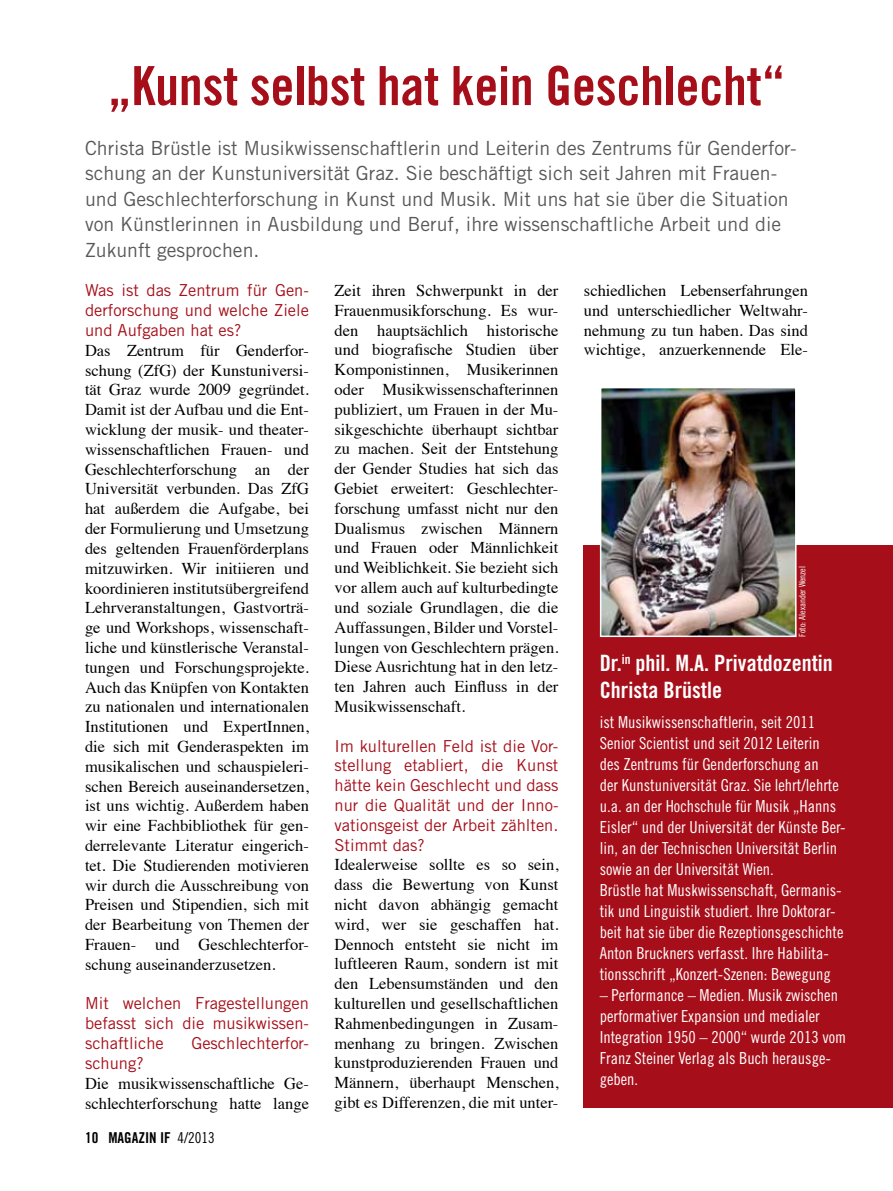
<style>
.page{position:relative;width:893px;height:1191px;background:#fff}
.page>*{position:absolute;margin:0;border:0;box-sizing:border-box;transform-origin:0 0}
.t1{font:54px "Trade Gothic Bold Cond Twenty";letter-spacing:-.005em;color:#a60f1a}
.t2{font:22.5px/27px "Trade Gothic Bold Cond Twenty";color:#fff}
.t3{font:19.5px/25.5px "Trade Gothic";color:#58585a}
.t4{font:16.5px/19.8px "Times";color:#000;text-align:justify}
.t5{font:16.5px/21px "Trade Gothic Cond Eighteen";color:#fff}
.t6{font:16.5px/19.8px "Trade Gothic";color:#a60f1a;text-align:justify}
.t7{font:15px "Trade Gothic Bold Cond Twenty";color:#000}
.t8{font:9px "Trade Gothic Cond Eighteen";color:#fff}
.s1{font-family:"Trade Gothic Cond Eighteen"}
</style>
<div class="page">
<div style="left:583px;top:545px;width:310px;height:562px;background:#a60f1a"></div>
<img style="left:603px;top:390px;width:190px;height:244px">
<div style="left:600px;top:387px;width:196px;height:250px;border:2px solid #fff"></div>
<h1 class="t1" style="left:108px;top:53px;width:679px">„Kunst selbst hat kein Geschlecht“</h1>
<p class="t3" style="left:85px;top:135px;width:713px">Christa Brüstle ist Musikwissenschaftlerin und Leiterin des Zentrums für Genderfor&shy;schung an der Kunstuniversität Graz. Sie beschäftigt sich seit Jahren mit Frauen&shy;und Geschlechterforschung in Kunst und Musik. Mit uns hat sie über die Situation von Künstlerinnen in Ausbildung und Beruf, ihre wissenschaftliche Arbeit und die Zukunft gesprochen.</p>
<p class="t6" style="left:85px;top:280px;width:225px">Was ist das Zentrum für Gen&shy;derforschung und welche Ziele und Aufgaben hat es?</p>
<p class="t4" style="left:85px;top:339px;width:225px">Das Zentrum für Genderfor&shy;schung (ZfG) der Kunstuniversi&shy;tät Graz wurde 2009 gegründet.<br>Damit ist der Aufbau und die Ent&shy;wicklung der musik- und theater&shy;wissenschaftlichen Frauen- und Geschlechterforschung an der Universität verbunden. Das ZfG hat außerdem die Aufgabe, bei der Formulierung und Umsetzung des geltenden Frauenförderplans mitzuwirken. Wir initiieren und koordinieren institutsübergreifend Lehrveranstaltungen, Gastvorträ&shy;ge und Workshops, wissenschaft&shy;liche und künstlerische Veranstal&shy;tungen und Forschungsprojekte.<br>Auch das Knüpfen von Kontakten zu nationalen und internationalen Institutionen und ExpertInnen, die sich mit Genderaspekten im musikalischen und schauspieleri&shy;schen Bereich auseinandersetzen, ist uns wichtig. Außerdem haben wir eine Fachbibliothek für gen&shy;derrelevante Literatur eingerich&shy;tet. Die Studierenden motivieren wir durch die Ausschreibung von Preisen und Stipendien, sich mit der Bearbeitung von Themen der Frauen- und Geschlechterfor&shy;schung auseinanderzusetzen.</p>
<p class="t6" style="left:85px;top:993px;width:225px">Mit welchen Fragestellungen befasst sich die musikwissen&shy;schaftliche</p>
<p class="t6" style="left:191px;top:1033px;width:119px">Geschlechterfor-</p>
<p class="t6" style="left:85px;top:1053px;width:60px">schung?</p>
<p class="t4" style="left:85px;top:1071px;width:225px">Die musikwissenschaftliche Ge&shy;schlechterforschung hatte lange</p>
<p class="t7" style="left:85px;top:1128px;width:131px">10 MAGAZIN IF <span class="s1">4/2013</span></p>
<p class="t4" style="left:334px;top:279px;width:225px">Zeit ihren Schwerpunkt in der Frauenmusikforschung. Es wur&shy;den hauptsächlich historische und biografische Studien über Komponistinnen, Musikerinnen oder Musikwissenschafterinnen publiziert, um Frauen in der Mu&shy;sikgeschichte überhaupt sichtbar zu machen. Seit der Entstehung der Gender Studies hat sich das Gebiet erweitert: Geschlechter&shy;forschung umfasst nicht nur den Dualismus zwischen Männern und Frauen oder Männlichkeit und Weiblichkeit. Sie bezieht sich vor allem auch auf kulturbedingte und soziale Grundlagen, die die Auffassungen, Bilder und Vorstel&shy;lungen von Geschlechtern prägen.<br>Diese Ausrichtung hat in den letz&shy;ten Jahren auch Einfluss in der Musikwissenschaft.</p>
<p class="t6" style="left:334px;top:735px;width:225px">Im kulturellen Feld ist die Vor&shy;stellung etabliert, die Kunst hätte kein Geschlecht und dass nur die Qualität und der Inno&shy;vationsgeist der Arbeit zählten.<br>Stimmt das?</p>
<p class="t4" style="left:334px;top:853px;width:225px">Idealerweise sollte es so sein, dass die Bewertung von Kunst nicht davon abhängig gemacht wird, wer sie geschaffen hat.<br>Dennoch entsteht sie nicht im luftleeren Raum, sondern ist mit den Lebensumständen und den kulturellen und gesellschaftlichen Rahmenbedingungen in Zusam&shy;menhang zu bringen. Zwischen kunstproduzierenden Frauen und Männern, überhaupt Menschen, gibt es Differenzen, die mit unter-</p>
<p class="t4" style="left:584px;top:279px;width:225px">schiedlichen Lebenserfahrungen und unterschiedlicher Weltwahr&shy;nehmung zu tun haben. Das sind wichtige, anzuerkennende Ele-</p>
<p class="t8" style="left:797px;top:637px;width:72px;rotate:-90deg">Foto: Alexander Wenzel</p>
<h2 class="t2" style="left:600px;top:649px;width:235px">Dr.<sup>in</sup> phil. M.A. Privatdozentin<br>Christa Brüstle</h2>
<p class="t5" style="left:600px;top:711px;width:247px">ist Musikwissenschaftlerin, seit 2011<br>Senior Scientist und seit 2012 Leiterin<br>des Zentrums für Genderforschung an<br>der Kunstuniversität Graz. Sie lehrt/lehrte u.a. an der Hochschule für Musik „Hanns Eisler“ und der Universität der Künste Ber&shy;lin, an der Technischen Universität Berlin sowie an der Universität Wien.<br>Brüstle hat Muskwissenschaft, Germanis&shy;tik und Linguistik studiert. Ihre Doktorar&shy;beit hat sie über die Rezeptionsgeschichte Anton Bruckners verfasst. Ihre Habilita&shy;tionsschrift „Konzert-Szenen: Bewegung</p>
<p class="t5" style="left:600px;top:984px;width:248px">– Performance – Medien. Musik zwischen performativer Expansion und medialer<br>Integration 1950 – 2000“ wurde 2013 vom<br>Franz Steiner Verlag als Buch herausge&shy;geben.</p>
</div>
